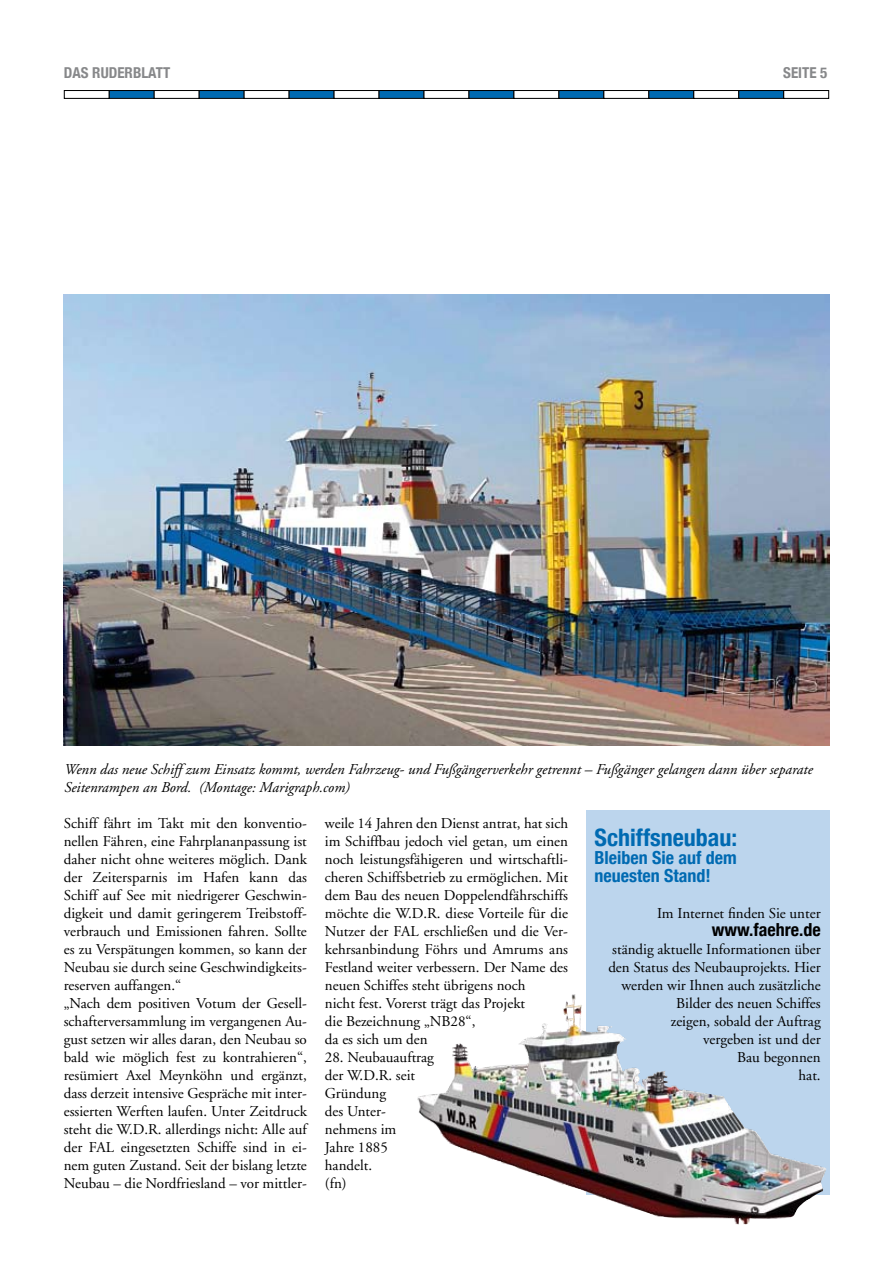
<style>
.page{position:relative;width:893px;height:1263px;background:#fff}
.page>*{position:absolute;margin:0;border:0;box-sizing:border-box;transform-origin:0 0}
.t1{font:700 condensed 24px "Helvetica Neue";color:#006ab2}
.t2{font:700 condensed 18px/18px "Helvetica Neue";color:#006ab2}
.t3{font:700 condensed 18px "Helvetica Neue";color:#000}
.t4{font:15px/18px "Adobe Garamond";color:#000}
.t5{font:italic 15px/18px "Adobe Garamond";color:#000}
.t6{font:700 condensed 15px "Helvetica Neue";color:#87888a}
</style>
<div class="page">
<div style="left:64px;top:90px;width:46px;height:9px;border:1px solid #000"></div>
<div style="left:109px;top:91px;width:45px;height:7px;background:#006ab2"></div>
<div style="left:109px;top:90px;width:46px;height:9px;border:1px solid #000"></div>
<div style="left:154px;top:90px;width:46px;height:9px;border:1px solid #000"></div>
<div style="left:199px;top:91px;width:45px;height:7px;background:#006ab2"></div>
<div style="left:199px;top:90px;width:46px;height:9px;border:1px solid #000"></div>
<div style="left:244px;top:90px;width:46px;height:9px;border:1px solid #000"></div>
<div style="left:289px;top:91px;width:45px;height:7px;background:#006ab2"></div>
<div style="left:289px;top:90px;width:46px;height:9px;border:1px solid #000"></div>
<div style="left:334px;top:90px;width:46px;height:9px;border:1px solid #000"></div>
<div style="left:379px;top:91px;width:45px;height:7px;background:#006ab2"></div>
<div style="left:379px;top:90px;width:45px;height:9px;border:1px solid #000"></div>
<div style="left:423px;top:90px;width:46px;height:9px;border:1px solid #000"></div>
<div style="left:469px;top:91px;width:45px;height:7px;background:#006ab2"></div>
<div style="left:468px;top:90px;width:46px;height:9px;border:1px solid #000"></div>
<div style="left:513px;top:90px;width:46px;height:9px;border:1px solid #000"></div>
<div style="left:559px;top:91px;width:45px;height:7px;background:#006ab2"></div>
<div style="left:558px;top:90px;width:46px;height:9px;border:1px solid #000"></div>
<div style="left:603px;top:90px;width:46px;height:9px;border:1px solid #000"></div>
<div style="left:649px;top:91px;width:45px;height:7px;background:#006ab2"></div>
<div style="left:648px;top:90px;width:46px;height:9px;border:1px solid #000"></div>
<div style="left:693px;top:90px;width:46px;height:9px;border:1px solid #000"></div>
<div style="left:739px;top:91px;width:45px;height:7px;background:#006ab2"></div>
<div style="left:738px;top:90px;width:46px;height:9px;border:1px solid #000"></div>
<div style="left:783px;top:90px;width:46px;height:9px;border:1px solid #000"></div>
<svg style="left:586px;top:810px;width:243px;height:385px;background:#b5c7d9"></svg>
<img style="left:64px;top:294px;width:765px;height:451px">
<img style="left:417px;top:994px;width:156px;height:164px">
<p class="t6" style="left:64px;top:64px;width:108px">Das Ruderblatt</p>
<p class="t6" style="left:783px;top:64px;width:46px">seite 5</p>
<p class="t5" style="left:64px;top:761px;width:750px">Wenn das neue Schiff zum Einsatz kommt, werden Fahrzeug- und Fußgängerverkehr getrennt – Fußgänger gelangen dann über separate<br>Seitenrampen an Bord. (Montage: Marigraph.com)</p>
<p class="t4" style="left:64px;top:815px;width:245px">Schiff fährt im Takt mit den konventio&shy;nellen Fähren, eine Fahrplananpassung ist daher nicht ohne weiteres möglich. Dank der Zeitersparnis im Hafen kann das Schiff auf See mit niedrigerer Geschwin&shy;digkeit und damit geringerem Treibstoff&shy;verbrauch und Emissionen fahren. Sollte es zu Verspätungen kommen, so kann der Neubau sie durch seine Geschwindigkeits&shy;reserven auffangen.“<br>„Nach dem positiven Votum der Gesell&shy;schafterversammlung im vergangenen Au&shy;gust setzen wir alles daran, den Neubau so bald wie möglich fest zu kontrahieren“, resümiert Axel Meynköhn und ergänzt, dass derzeit intensive Gespräche mit inter&shy;essierten Werften laufen. Unter Zeitdruck steht die W.D.R. allerdings nicht: Alle auf der FAL eingesetzten Schiffe sind in ei&shy;nem guten Zustand. Seit der bislang letzte Neubau – die Nordfriesland – vor mittler-</p>
<p class="t4" style="left:325px;top:815px;width:245px">weile 14 Jahren den Dienst antrat, hat sich im Schiffbau jedoch viel getan, um einen noch leistungsfähigeren und wirtschaftli&shy;cheren Schiffsbetrieb zu ermöglichen. Mit dem Bau des neuen Doppelendfährschiffs möchte die W.D.R. diese Vorteile für die Nutzer der FAL erschließen und die Ver&shy;kehrsanbindung Föhrs und Amrums ans Festland weiter verbessern. Der Name des neuen Schiffes steht übrigens noch<br>nicht fest. Vorerst trägt das Projekt<br>die Bezeichnung „NB28“,<br>da es sich um den</p>
<h1 class="t1" style="left:595px;top:823px;width:144px">Schiffsneubau:</h1>
<p class="t2" style="left:595px;top:848px;width:144px">Bleiben Sie auf dem neuesten Stand!</p>
<p class="t4" style="left:657px;top:905px;width:165px">Im Internet finden Sie unter</p>
<p class="t3" style="left:712px;top:919px;width:110px">www.faehre.de</p>
<p class="t4" style="left:608px;top:941px;width:214px;text-align:right">ständig aktuelle Informationen über den Status des Neubauprojekts. Hier werden wir Ihnen auch zusätzliche<br>Bilder des neuen Schiffes<br>zeigen, sobald der Auftrag<br>vergeben ist und der<br>Bau begonnen<br>hat.</p>
<p class="t4" style="left:325px;top:1049px;width:111px">28. Neubauauftrag der W.D.R. seit<br>Gründung<br>des Unter&shy;nehmens im<br>Jahre 1885 handelt.<br>(fn)</p>
</div>
